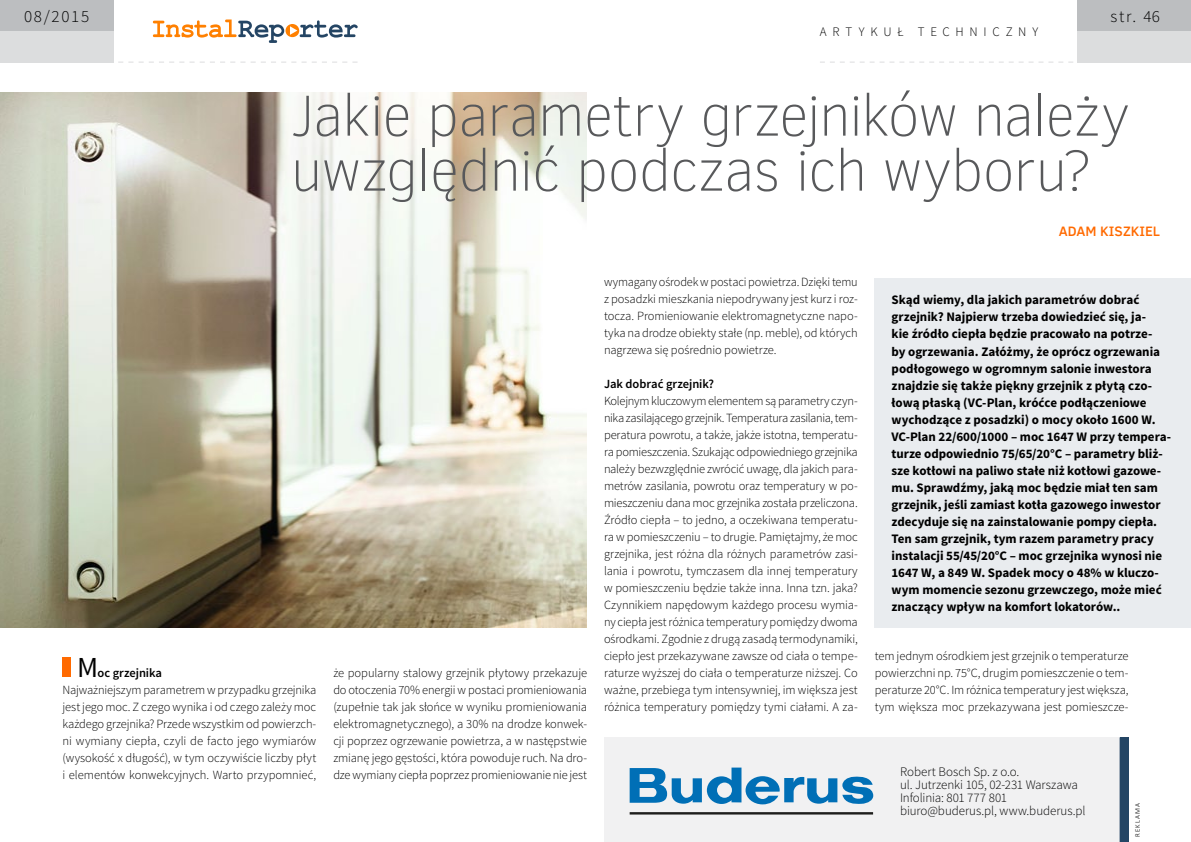
<style>
.page{position:relative;width:1191px;height:842px;background:#fff}
.page>*{position:absolute;margin:0;border:0;box-sizing:border-box;transform-origin:0 0}
.t1{font:100 59px/55px "Clear Sans";letter-spacing:-.025em;color:#58595b}
.t2{font:29px "Source Sans Pro";color:#000}
.t3{font:300 17px "Source Sans Pro";letter-spacing:.1em;color:#000}
.t4{font:500 14px "Clear Sans";letter-spacing:-.005em;color:#ff6a00}
.t5{font:700 13px/17px "Source Sans Pro";letter-spacing:-.005em;color:#000}
.t6{font:300 13px/13px "Source Sans Pro";letter-spacing:-.005em;color:#000}
.t7{font:300 13px "Source Sans Pro";letter-spacing:.44em;color:#000}
.t8{font:300 12.5px/17px "Source Sans Pro";letter-spacing:-.005em;color:#000;text-align:justify}
.t9{font:600 12.5px "Source Sans Pro";letter-spacing:-.005em;color:#000}
.t10{font:300 7px "Calibri";letter-spacing:.155em;color:#000}
</style>
<div class="page">
<div style="left:1077px;top:0;width:114px;height:31px;background:#bcbec0"></div>
<div style="left:1077px;top:31px;width:114px;height:31px;background:#dcddde"></div>
<svg style="left:153px;top:20px;width:204px;height:23px"></svg>
<div style="left:0;top:0;width:113px;height:31px;background:#bcbec0"></div>
<div style="left:0;top:31px;width:113px;height:31px;background:#dcddde"></div>
<svg style="left:108px;top:62px;width:249px;height:1px"></svg>
<svg style="left:820px;top:62px;width:263px;height:1px"></svg>
<img style="left:0;top:92px;width:587px;height:536px">
<div style="left:63px;top:657px;width:8px;height:20px;background:#ff6a00"></div>
<div style="left:874px;top:278px;width:317px;height:349px;background:#e9ecef"></div>
<div style="left:604px;top:738px;width:524px;height:104px;background:#f1f1f2"></div>
<svg style="left:1120px;top:738px;width:8px;height:104px"></svg>
<svg style="left:629px;top:767px;width:245px;height:48px"></svg>
<h3 class="t3" style="left:24px;top:6px;width:67px">08/2015</h3>
<h3 class="t3" style="left:1110px;top:6px;width:51px">str. 46</h3>
<p class="t7" style="left:820px;top:24px;width:220px">artykuł techniczny</p>
<h1 class="t1" style="left:291px;top:88px;width:840px">Jakie parametry grzejników należy uwzględnić podczas ich wyboru?</h1>
<p class="t4" style="left:1058px;top:222px;width:102px">ADAM KISZKIEL</p>
<h2 class="t2" style="left:77px;top:650px;width:23px">M</h2>
<p class="t9" style="left:98px;top:665px;width:66px">oc grzejnika</p>
<p class="t8" style="left:63px;top:682px;width:255px">Najważniejszym parametrem w przypadku grzejnika jest jego moc. Z czego wynika i od czego zależy moc każdego grzejnika? Przede wszystkim od powierzch&shy;ni wymiany ciepła, czyli de facto jego wymiarów (wysokość x długość), w tym oczywiście liczby płyt i elementów konwekcyjnych. Warto przypomnieć,</p>
<p class="t8" style="left:333px;top:665px;width:255px">że popularny stalowy grzejnik płytowy przekazuje do otoczenia 70% energii w postaci promieniowania (zupełnie tak jak słońce w wyniku promieniowania elektromagnetycznego), a 30% na drodze konwek&shy;cji poprzez ogrzewanie powietrza, a w następstwie zmianę jego gęstości, która powoduje ruch. Na dro&shy;dze wymiany ciepła poprzez promieniowanie nie jest</p>
<p class="t8" style="left:604px;top:274px;width:255px">wymagany ośrodek w postaci powietrza. Dzięki temu z posadzki mieszkania niepodrywany jest kurz i roz&shy;tocza. Promieniowanie elektromagnetyczne napo&shy;tyka na drodze obiekty stałe (np. meble), od których nagrzewa się pośrednio powietrze.</p>
<p class="t9" style="left:604px;top:376px;width:112px">Jak dobrać grzejnik?</p>
<p class="t8" style="left:604px;top:393px;width:255px">Kolejnym kluczowym elementem są parametry czyn&shy;nika zasilającego grzejnik. Temperatura zasilania, tem&shy;peratura powrotu, a także, jakże istotna, temperatu&shy;ra pomieszczenia. Szukając odpowiedniego grzejnika należy bezwzględnie zwrócić uwagę, dla jakich para&shy;metrów zasilania, powrotu oraz temperatury w po&shy;mieszczeniu dana moc grzejnika została przeliczona.<br>Źródło ciepła – to jedno, a oczekiwana temperatu&shy;ra w pomieszczeniu – to drugie. Pamiętajmy, że moc grzejnika, jest różna dla różnych parametrów zasi&shy;lania i powrotu, tymczasem dla innej temperatury w pomieszczeniu będzie także inna. Inna tzn. jaka?<br>Czynnikiem napędowym każdego procesu wymia&shy;ny ciepła jest różnica temperatury pomiędzy dwoma ośrodkami. Zgodnie z drugą zasadą termodynamiki, ciepło jest przekazywane zawsze od ciała o tempe&shy;raturze wyższej do ciała o temperaturze niższej. Co ważne, przebiega tym intensywniej, im większa jest różnica temperatury pomiędzy tymi ciałami. A za-</p>
<p class="t5" style="left:891px;top:292px;width:281px">Skąd wiemy, dla jakich parametrów dobrać grzejnik? Najpierw trzeba dowiedzieć się, ja-<br>kie źródło ciepła będzie pracowało na potrze-<br>by ogrzewania. Załóżmy, że oprócz ogrzewania podłogowego w ogromnym salonie inwestora znajdzie się także piękny grzejnik z płytą czo&shy;łową płaską (VC-Plan, króćce podłączeniowe wychodzące z posadzki) o mocy około 1600 W.<br>VC-Plan 22/600/1000 – moc 1647 W przy tempera&shy;turze odpowiednio 75/65/20°C – parametry bliż&shy;sze kotłowi na paliwo stałe niż kotłowi gazowe&shy;mu. Sprawdźmy, jaką moc będzie miał ten sam grzejnik, jeśli zamiast kotła gazowego inwestor zdecyduje się na zainstalowanie pompy ciepła.<br>Ten sam grzejnik, tym razem parametry pracy instalacji 55/45/20°C – moc grzejnika wynosi nie 1647 W, a 849 W. Spadek mocy o 48% w kluczo&shy;wym momencie sezonu grzewczego, może mieć znaczący wpływ na komfort lokatorów..</p>
<p class="t8" style="left:874px;top:648px;width:255px">tem jednym ośrodkiem jest grzejnik o temperaturze powierzchni np. 75°C, drugim pomieszczenie o tem&shy;peraturze 20°C. Im różnica temperatury jest większa, tym większa moc przekazywana jest pomieszcze-</p>
<p class="t6" style="left:900px;top:765px;width:187px">Robert Bosch Sp. z o.o.<br>ul. Jutrzenki 105, 02-231 Warszawa<br>Infolinia: 801 777 801 biuro@buderus.pl, www.buderus.pl</p>
<p class="t10" style="left:1133px;top:837px;width:36px;rotate:-90deg">reklama</p>
</div>
